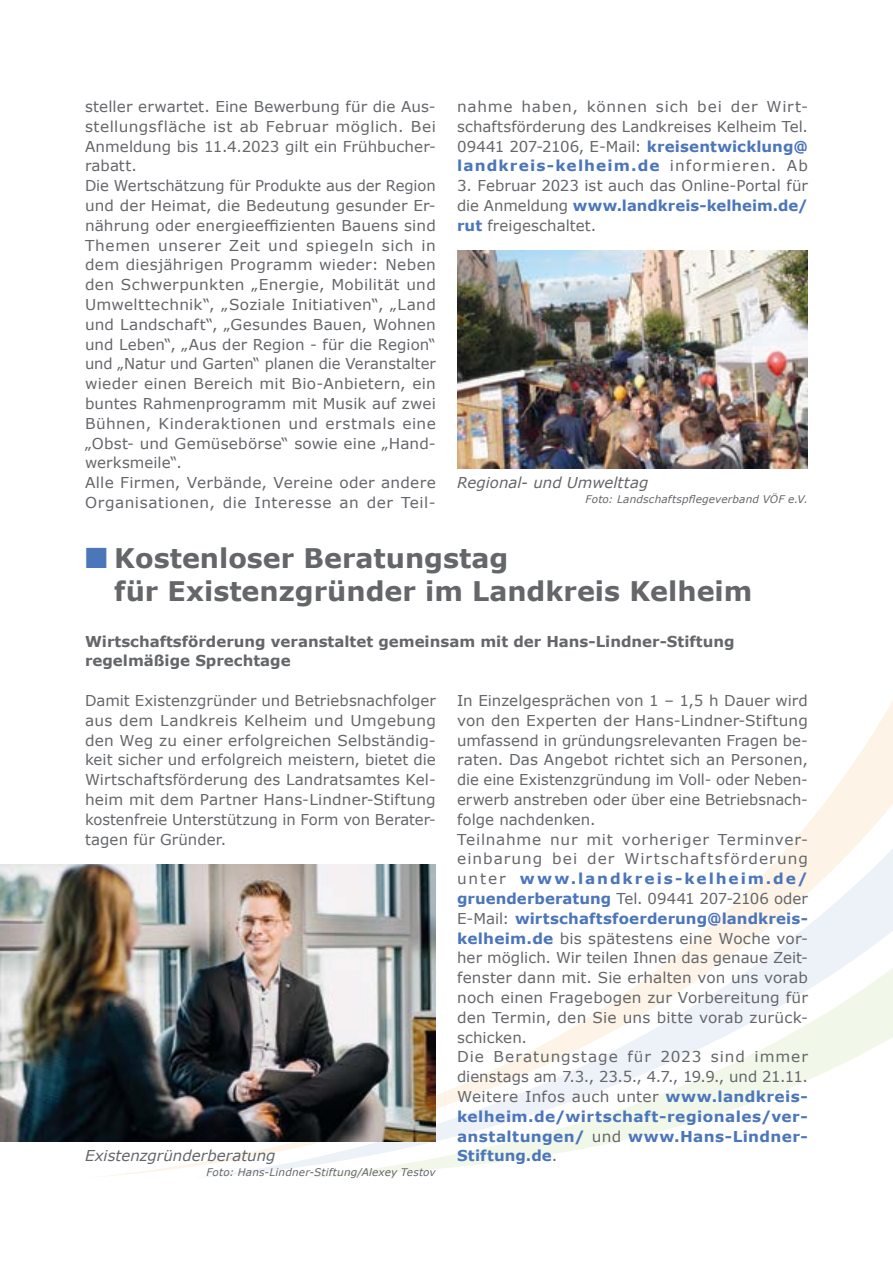
<style>
.page{position:relative;width:893px;height:1263px;background:#fff}
.page>*{position:absolute;margin:0;border:0;box-sizing:border-box;transform-origin:0 0}
.t1{font:700 27px/32.4px "Verdana";color:#64666a}
.t2{font:15px/19.8px "Verdana";letter-spacing:.01em;color:#64666a;text-align:justify}
.t3{font:700 15px/19.8px "Verdana";color:#64666a}
.t4{font:italic 15px "Verdana";color:#64666a}
.t5{font:700 15px "Verdana";letter-spacing:.01em;color:#4c76ba}
.t6{font:italic 10.5px "Verdana";letter-spacing:.015em;color:#64666a}
.s1{font-weight:700;color:#4c76ba}
.s2{font-family:"European Pi Three";font-weight:400;color:#4c76ba}
.s3{font-weight:400;color:#64666a}
</style>
<div class="page">
<svg style="left:85px;top:701px;width:808px;height:477px"></svg>
<img style="left:457px;top:250px;width:351px;height:218px">
<img style="left:0;top:864px;width:436px;height:277px">
<p class="t2" style="left:85px;top:96px;width:352px;text-align:left">steller erwartet. Eine Bewerbung für die Aus&shy;stellungsfläche ist ab Februar möglich. Bei Anmeldung bis 11.4.2023 gilt ein Frühbucher&shy;rabatt.<br>Die Wertschätzung für Produkte aus der Region und der Heimat, die Bedeutung gesunder Er&shy;nährung oder energieeffizienten Bauens sind Themen unserer Zeit und spiegeln sich in dem diesjährigen Programm wieder: Neben den Schwerpunkten „Energie, Mobilität und Umwelttechnik“, „Soziale Initiativen“, „Land und Landschaft“, „Gesundes Bauen, Wohnen und Leben“, „Aus der Region - für die Region“ und „Natur und Garten“ planen die Veranstalter wieder einen Bereich mit Bio-Anbietern, ein buntes Rahmenprogramm mit Musik auf zwei Bühnen, Kinderaktionen und erstmals eine „Obst- und Gemüsebörse“ sowie eine „Hand&shy;werksmeile“.<br>Alle Firmen, Verbände, Vereine oder andere Organisationen, die Interesse an der Teil-</p>
<p class="t2" style="left:457px;top:96px;width:352px">nahme haben, können sich bei der Wirt&shy;schaftsförderung des Landkreises Kelheim Tel.<br>09441 207-2106, E-Mail: <span class="s1">kreisentwicklung@ landkreis-kelheim.de</span> informieren. Ab</p>
<p class="t2" style="left:457px;top:176px;width:352px">3. Februar 2023 ist auch das Online-Portal für die Anmeldung <span class="s1">www.landkreis-kelheim.de/ rut</span> freigeschaltet.</p>
<p class="t4" style="left:457px;top:472px;width:193px">Regional- und Umwelttag</p>
<p class="t6" style="left:586px;top:492px;width:224px">Foto: Landschaftspflegeverband VÖF e.V.</p>
<h1 class="t1" style="left:114px;top:542px;width:640px;text-indent:-29px"><span class="s2">!</span> Kostenloser Beratungstag<br>für Existenzgründer im Landkreis Kelheim</h1>
<p class="t3" style="left:85px;top:631px;width:651px">Wirtschaftsförderung veranstaltet gemeinsam mit der Hans-Lindner-Stiftung regelmäßige Sprechtage</p>
<p class="t2" style="left:85px;top:690px;width:352px">Damit Existenzgründer und Betriebsnachfolger aus dem Landkreis Kelheim und Umgebung den Weg zu einer erfolgreichen Selbständig&shy;keit sicher und erfolgreich meistern, bietet die Wirtschaftsförderung des Landratsamtes Kel&shy;heim mit dem Partner Hans-Lindner-Stiftung kostenfreie Unterstützung in Form von Berater&shy;tagen für Gründer.</p>
<p class="t2" style="left:457px;top:690px;width:352px;text-align:left">In Einzelgesprächen von 1 – 1,5 h Dauer wird von den Experten der Hans-Lindner-Stiftung umfassend in gründungsrelevanten Fragen be&shy;raten. Das Angebot richtet sich an Personen, die eine Existenzgründung im Voll- oder Neben&shy;erwerb anstreben oder über eine Betriebsnach&shy;folge nachdenken.<br>Teilnahme nur mit vorheriger Terminver&shy;einbarung bei der Wirtschaftsförderung unter <span class="s1">www.landkreis-kelheim.de/ gruenderberatung</span> Tel. 09441 207-2106 oder E-Mail: <span class="s1">wirtschaftsfoerderung@landkreis&shy;kelheim.de</span> bis spätestens eine Woche vor&shy;her möglich. Wir teilen Ihnen das genaue Zeit&shy;fenster dann mit. Sie erhalten von uns vorab noch einen Fragebogen zur Vorbereitung für den Termin, den Sie uns bitte vorab zurück&shy;schicken.<br>Die Beratungstage für 2023 sind immer dienstags am 7.3., 23.5., 4.7., 19.9., und 21.11.<br>Weitere Infos auch unter <span class="s1">www.landkreis&shy;kelheim.de/wirtschaft-regionales/ver&shy;anstaltungen/</span> und <span class="s1">www.Hans-Lindner-</span></p>
<p class="t4" style="left:85px;top:1146px;width:192px">Existenzgründerberatung</p>
<p class="t5" style="left:457px;top:1145px;width:102px">Stiftung.de<span class="s3">.</span></p>
<p class="t6" style="left:206px;top:1165px;width:231px">Foto: Hans-Lindner-Stiftung/Alexey Testov</p>
</div>
